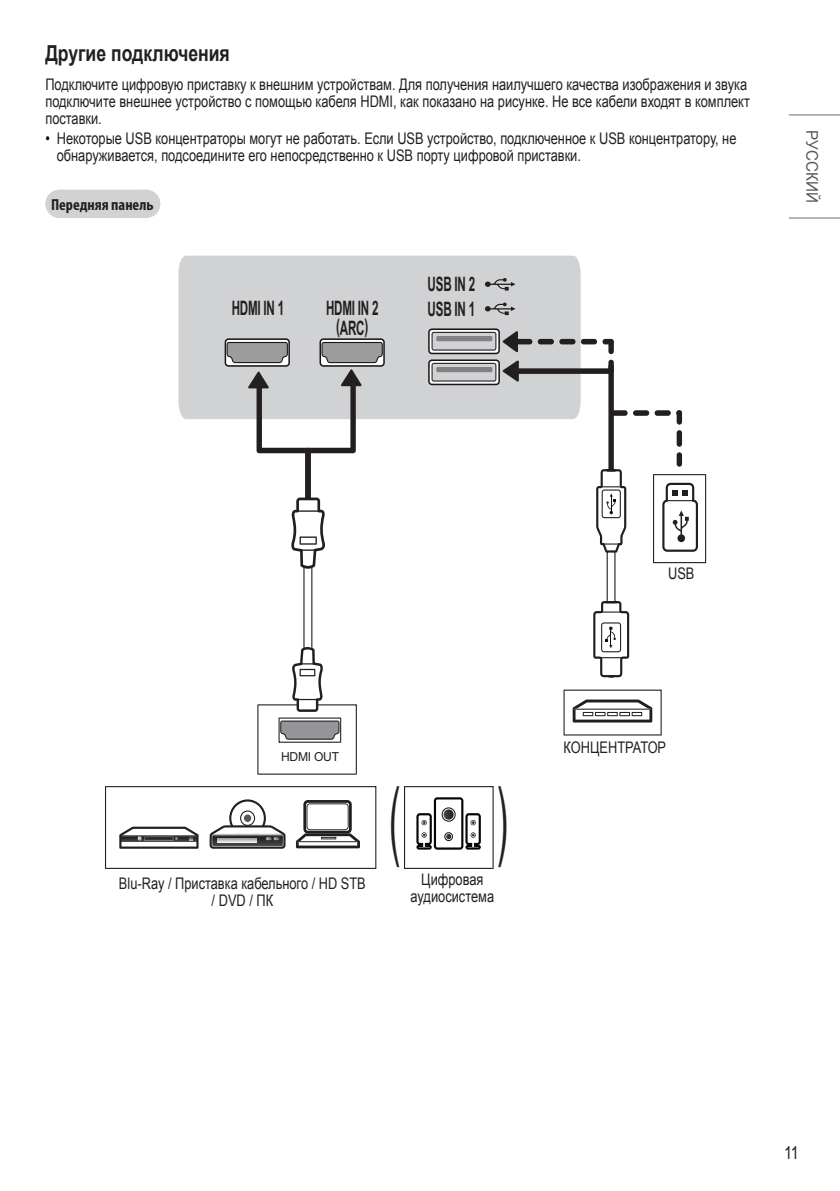
<style>
.page{position:relative;width:840px;height:1191px;background:#fff}
.page>*{position:absolute;margin:0;border:0;box-sizing:border-box;transform-origin:0 0}
.t1{font:86.2px "Arial Narrow";color:#231f20;scale:.49 1}
.Title_2{font:700 22px "Arial";color:#231f20;scale:.8 1}
.t2{font:700 20px/24.6px "Arial";letter-spacing:-.02em;color:#231f20;scale:.58 1}
.t3{font:18px "Arial";color:#231f20;scale:.8 1}
.Body{font:16px/17px "Arial";color:#231f20;scale:.8 1}
.Title_Gray{font:700 condensed 16px "Myriad Pro";color:#231f20}
.t4{font:16px "Arial";color:#57585a;scale:.95 1}
.t5{font:12.4px "Arial";letter-spacing:-.02em;color:#231f20}
.s1{color:#000}
</style>
<div class="page">
<hr style="left:788px;top:217px;width:51px;height:1px;background:#6c6d70">
<hr style="left:788px;top:114px;width:51px;height:1px;background:#6c6d70">
<div style="left:59px;top:190px;width:86px;height:28px;background:#d1d2d4"></div>
<svg style="left:145px;top:190px;width:1px;height:28px"></svg>
<div style="left:676px;top:410px;width:5px;height:15px;background:#231f20;border-radius:3px"></div>
<div style="left:676px;top:430px;width:5px;height:17px;background:#231f20;border-radius:3px"></div>
<div style="left:676px;top:452px;width:5px;height:15px;background:#231f20;border-radius:3px"></div>
<div style="left:178px;top:256px;width:402px;height:163px;background:#d1d2d4"></div>
<svg style="left:484px;top:278px;width:31px;height:12px"></svg>
<svg style="left:484px;top:302px;width:31px;height:13px"></svg>
<div style="left:508px;top:368px;width:105px;height:6px;background:#231f20;border-radius:3px"></div>
<div style="left:516px;top:339px;width:16px;height:5px;background:#231f20;border-radius:3px"></div>
<div style="left:537px;top:339px;width:16px;height:5px;background:#231f20;border-radius:3px"></div>
<div style="left:559px;top:339px;width:16px;height:5px;background:#231f20;border-radius:3px"></div>
<div style="left:580px;top:339px;width:16px;height:5px;background:#231f20;border-radius:3px"></div>
<div style="left:602px;top:339px;width:11px;height:5px;background:#231f20;border-radius:3px"></div>
<div style="left:608px;top:340px;width:5px;height:14px;background:#231f20;border-radius:3px"></div>
<div style="left:608px;top:360px;width:5px;height:12px;background:#231f20;border-radius:3px"></div>
<div style="left:611px;top:410px;width:16px;height:6px;background:#231f20;border-radius:3px"></div>
<div style="left:632px;top:410px;width:16px;height:6px;background:#231f20;border-radius:3px"></div>
<div style="left:654px;top:410px;width:16px;height:6px;background:#231f20;border-radius:3px"></div>
<div style="left:608px;top:364px;width:5px;height:131px;background:#231f20;border-radius:3px"></div>
<svg style="left:224px;top:338px;width:160px;height:436px"></svg>
<svg style="left:428px;top:328px;width:90px;height:57px;background:#a3a3a5"></svg>
<div style="left:436px;top:367px;width:56px;height:5px;background:#808285"></div>
<svg style="left:593px;top:469px;width:35px;height:208px"></svg>
<svg style="left:563px;top:689px;width:98px;height:46px"></svg>
<svg style="left:653px;top:474px;width:52px;height:89px"></svg>
<svg style="left:105px;top:786px;width:271px;height:83px"></svg>
<svg style="left:404px;top:786px;width:89px;height:83px"></svg>
<p class="Title_2" style="left:45px;top:38px;width:232px">Другие подключения</p>
<p class="Body" style="left:45px;top:76px;width:881px">Подключите цифровую приставку к внешним устройствам. Для получения наилучшего качества изображения и звука подключите внешнее устройство с помощью кабеля HDMI, как показано на рисунке. Не все кабели входят в комплект поставки.</p>
<p class="Body" style="left:57px;top:130px;width:850px;text-indent:-11px"><span class="s1">•</span> Некоторые USB концентраторы могут не работать. Если USB устройство, подключенное к USB концентратору, не обнаруживается, подсоедините его непосредственно к USB порту цифровой приставки.</p>
<p class="Title_Gray" style="left:51px;top:194px;width:104px">Передняя панель</p>
<p class="t2" style="left:231px;top:296px;width:92px">HDMI IN 1</p>
<p class="t2" style="left:326px;top:298px;width:92px;line-height:20px;text-align:center">HDMI IN 2 (ARC)</p>
<p class="t2" style="left:427px;top:272px;width:83px">USB IN 2<br>USB IN 1</p>
<p class="t4" style="left:822px;top:130px;width:77px;rotate:90deg">РУССКИЙ</p>
<p class="Body" style="left:667px;top:565px;width:34px">USB</p>
<p class="t5" style="left:281px;top:748px;width:60px">HDMI OUT</p>
<p class="Body" style="left:119px;top:875px;width:310px;text-align:center">Blu-Ray / Приставка кабельного / HD STB / DVD / ПК</p>
<p class="t1" style="left:389px;top:755px;width:245px">( )</p>
<p class="Body" style="left:410px;top:871px;width:106px;text-align:center">Цифровая аудиосистема</p>
<p class="Body" style="left:563px;top:739px;width:130px">КОНЦЕНТРАТОР</p>
<p class="t3" style="left:783px;top:1140px;width:20px">11</p>
</div>
